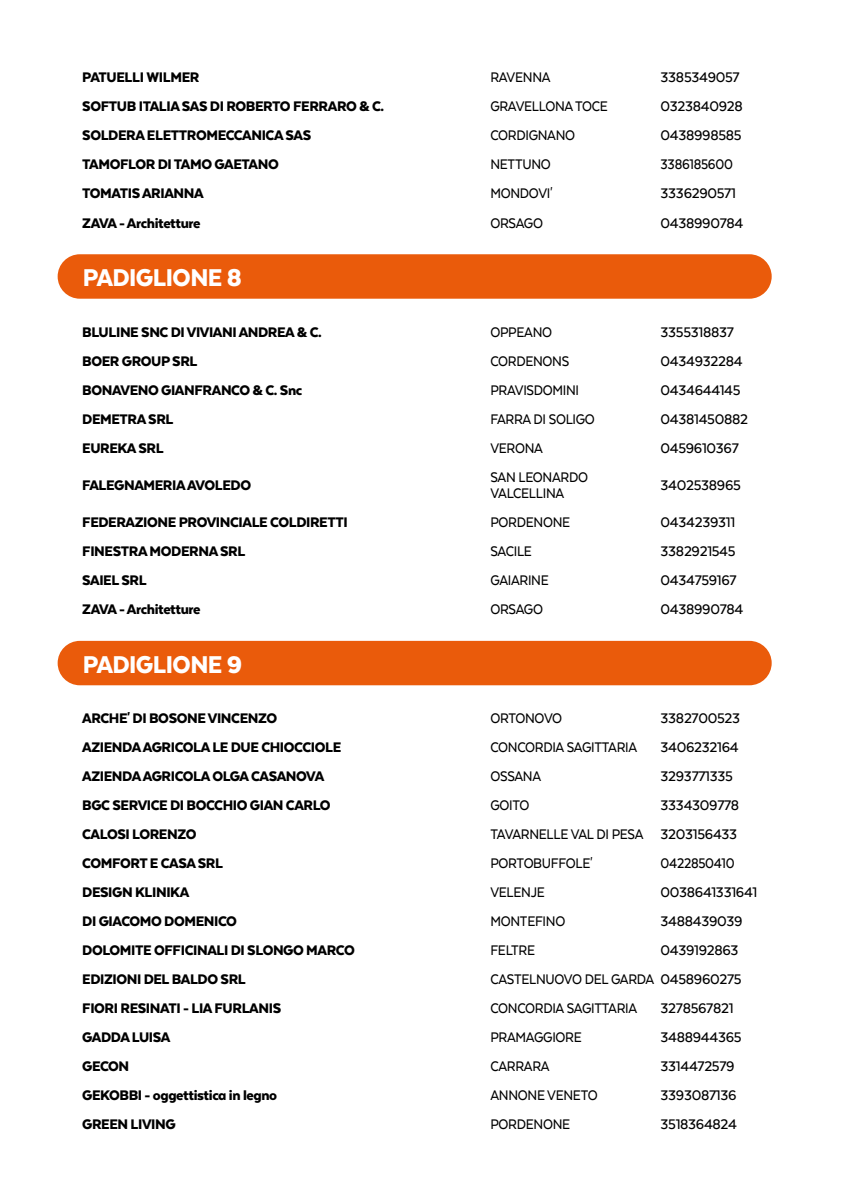
<style>
.page{position:relative;width:842px;height:1191px;background:#fff}
.page>*{position:absolute;margin:0;border:0;box-sizing:border-box;transform-origin:0 0}
.t1{font:900 28px "Texta Alt";letter-spacing:-.02em;color:#fff}
.t2{font:900 16px "Texta Alt";letter-spacing:-.025em;color:#000}
.t3{font:500 16px/16px "Texta Alt";letter-spacing:-.02em;color:#000;scale:.92 1}
.t4{font:500 16px "Texta Alt";letter-spacing:-.02em;color:#000}
</style>
<div class="page">
<div style="left:58px;top:254px;width:714px;height:45px;background:#ea5b0b;border-radius:22px"></div>
<div style="left:58px;top:641px;width:714px;height:44px;background:#ea5b0b;border-radius:22px"></div>
<p class="t2" style="left:82px;top:69px;width:119px">PATUELLI WILMER</p>
<p class="t3" style="left:490px;top:69px;width:67px">RAVENNA</p>
<p class="t4" style="left:660px;top:69px;width:81px">3385349057</p>
<p class="t2" style="left:82px;top:98px;width:304px">SOFTUB ITALIA SAS DI ROBERTO FERRARO &amp; C.</p>
<p class="t3" style="left:490px;top:98px;width:129px">GRAVELLONA TOCE</p>
<p class="t4" style="left:660px;top:98px;width:84px">0323840928</p>
<p class="t2" style="left:82px;top:127px;width:231px">SOLDERA ELETTROMECCANICA SAS</p>
<p class="t3" style="left:490px;top:127px;width:94px">CORDIGNANO</p>
<p class="t4" style="left:660px;top:127px;width:83px">0438998585</p>
<p class="t2" style="left:82px;top:156px;width:198px">TAMOFLOR DI TAMO GAETANO</p>
<p class="t3" style="left:490px;top:156px;width:67px">NETTUNO</p>
<p class="t3" style="left:660px;top:156px;width:80px">3386185600</p>
<p class="t2" style="left:82px;top:185px;width:123px">TOMATIS ARIANNA</p>
<p class="t3" style="left:490px;top:185px;width:69px">MONDOVI'</p>
<p class="t4" style="left:660px;top:185px;width:77px">3336290571</p>
<p class="t2" style="left:82px;top:215px;width:120px">ZAVA - Architetture</p>
<p class="t3" style="left:490px;top:215px;width:59px">ORSAGO</p>
<p class="t4" style="left:660px;top:215px;width:84px">0438990784</p>
<h1 class="t1" style="left:83px;top:263px;width:161px">PADIGLIONE 8</h1>
<p class="t2" style="left:82px;top:324px;width:241px">BLULINE SNC DI VIVIANI ANDREA &amp; C.</p>
<p class="t3" style="left:490px;top:324px;width:69px">OPPEANO</p>
<p class="t4" style="left:660px;top:324px;width:75px">3355318837</p>
<p class="t2" style="left:82px;top:353px;width:117px">BOER GROUP SRL</p>
<p class="t3" style="left:490px;top:353px;width:87px">CORDENONS</p>
<p class="t4" style="left:660px;top:353px;width:84px">0434932284</p>
<p class="t2" style="left:82px;top:382px;width:222px">BONAVENO GIANFRANCO &amp; C. Snc</p>
<p class="t3" style="left:490px;top:382px;width:98px">PRAVISDOMINI</p>
<p class="t4" style="left:660px;top:382px;width:82px">0434644145</p>
<p class="t2" style="left:82px;top:411px;width:93px">DEMETRA SRL</p>
<p class="t3" style="left:490px;top:411px;width:115px">FARRA DI SOLIGO</p>
<p class="t4" style="left:660px;top:411px;width:89px">04381450882</p>
<p class="t2" style="left:82px;top:440px;width:83px">EUREKA SRL</p>
<p class="t3" style="left:490px;top:440px;width:59px">VERONA</p>
<p class="t4" style="left:660px;top:440px;width:80px">0459610367</p>
<p class="t2" style="left:82px;top:477px;width:170px">FALEGNAMERIA AVOLEDO</p>
<p class="t3" style="left:490px;top:469px;width:108px">SAN LEONARDO<br>VALCELLINA</p>
<p class="t4" style="left:660px;top:477px;width:82px">3402538965</p>
<p class="t2" style="left:82px;top:514px;width:267px">FEDERAZIONE PROVINCIALE COLDIRETTI</p>
<p class="t3" style="left:490px;top:514px;width:88px">PORDENONE</p>
<p class="t4" style="left:660px;top:514px;width:76px">0434239311</p>
<p class="t2" style="left:82px;top:543px;width:165px">FINESTRA MODERNA SRL</p>
<p class="t3" style="left:490px;top:543px;width:47px">SACILE</p>
<p class="t4" style="left:660px;top:543px;width:77px">3382921545</p>
<p class="t2" style="left:82px;top:572px;width:66px">SAIEL SRL</p>
<p class="t3" style="left:490px;top:572px;width:65px">GAIARINE</p>
<p class="t4" style="left:660px;top:572px;width:78px">0434759167</p>
<p class="t2" style="left:82px;top:601px;width:120px">ZAVA - Architetture</p>
<p class="t3" style="left:490px;top:601px;width:59px">ORSAGO</p>
<p class="t4" style="left:660px;top:601px;width:84px">0438990784</p>
<h1 class="t1" style="left:83px;top:650px;width:161px">PADIGLIONE 9</h1>
<p class="t2" style="left:82px;top:709px;width:196px">ARCHE' DI BOSONE VINCENZO</p>
<p class="t3" style="left:490px;top:709px;width:79px">ORTONOVO</p>
<p class="t4" style="left:660px;top:709px;width:81px">3382700523</p>
<p class="t2" style="left:82px;top:738px;width:261px">AZIENDA AGRICOLA LE DUE CHIOCCIOLE</p>
<p class="t3" style="left:490px;top:738px;width:161px">CONCORDIA SAGITTARIA</p>
<p class="t4" style="left:660px;top:738px;width:80px">3406232164</p>
<p class="t2" style="left:82px;top:767px;width:244px">AZIENDA AGRICOLA OLGA CASANOVA</p>
<p class="t3" style="left:490px;top:767px;width:57px">OSSANA</p>
<p class="t4" style="left:660px;top:767px;width:74px">3293771335</p>
<p class="t2" style="left:82px;top:796px;width:250px">BGC SERVICE DI BOCCHIO GIAN CARLO</p>
<p class="t3" style="left:490px;top:796px;width:44px">GOITO</p>
<p class="t4" style="left:660px;top:796px;width:80px">3334309778</p>
<p class="t2" style="left:82px;top:825px;width:116px">CALOSI LORENZO</p>
<p class="t3" style="left:490px;top:825px;width:270px">TAVARNELLE VAL DI PESA 3203156433</p>
<p class="t2" style="left:82px;top:854px;width:142px">COMFORT E CASA SRL</p>
<p class="t3" style="left:490px;top:854px;width:113px">PORTOBUFFOLE'</p>
<p class="t3" style="left:660px;top:854px;width:82px">0422850410</p>
<p class="t2" style="left:82px;top:883px;width:109px">DESIGN KLINIKA</p>
<p class="t3" style="left:490px;top:883px;width:61px">VELENJE</p>
<p class="t4" style="left:660px;top:883px;width:98px">0038641331641</p>
<p class="t2" style="left:82px;top:912px;width:156px">DI GIACOMO DOMENICO</p>
<p class="t3" style="left:490px;top:912px;width:83px">MONTEFINO</p>
<p class="t4" style="left:660px;top:912px;width:84px">3488439039</p>
<p class="t2" style="left:82px;top:941px;width:274px">DOLOMITE OFFICINALI DI SLONGO MARCO</p>
<p class="t3" style="left:490px;top:941px;width:50px">FELTRE</p>
<p class="t4" style="left:660px;top:941px;width:80px">0439192863</p>
<p class="t2" style="left:82px;top:970px;width:165px">EDIZIONI DEL BALDO SRL</p>
<p class="t3" style="left:490px;top:970px;width:274px">CASTELNUOVO DEL GARDA 0458960275</p>
<p class="t2" style="left:82px;top:999px;width:200px">FIORI RESINATI - LIA FURLANIS</p>
<p class="t3" style="left:490px;top:999px;width:161px">CONCORDIA SAGITTARIA</p>
<p class="t4" style="left:660px;top:999px;width:74px">3278567821</p>
<p class="t2" style="left:82px;top:1028px;width:90px">GADDA LUISA</p>
<p class="t3" style="left:490px;top:1028px;width:101px">PRAMAGGIORE</p>
<p class="t4" style="left:660px;top:1028px;width:83px">3488944365</p>
<p class="t2" style="left:82px;top:1057px;width:49px">GECON</p>
<p class="t3" style="left:490px;top:1057px;width:66px">CARRARA</p>
<p class="t4" style="left:660px;top:1057px;width:76px">3314472579</p>
<p class="t2" style="left:82px;top:1086px;width:196px">GEKOBBI - oggettistica in legno</p>
<p class="t3" style="left:490px;top:1087px;width:118px">ANNONE VENETO</p>
<p class="t4" style="left:660px;top:1086px;width:77px">3393087136</p>
<p class="t2" style="left:82px;top:1115px;width:95px">GREEN LIVING</p>
<p class="t3" style="left:490px;top:1116px;width:88px">PORDENONE</p>
<p class="t4" style="left:660px;top:1115px;width:78px">3518364824</p>
</div>
